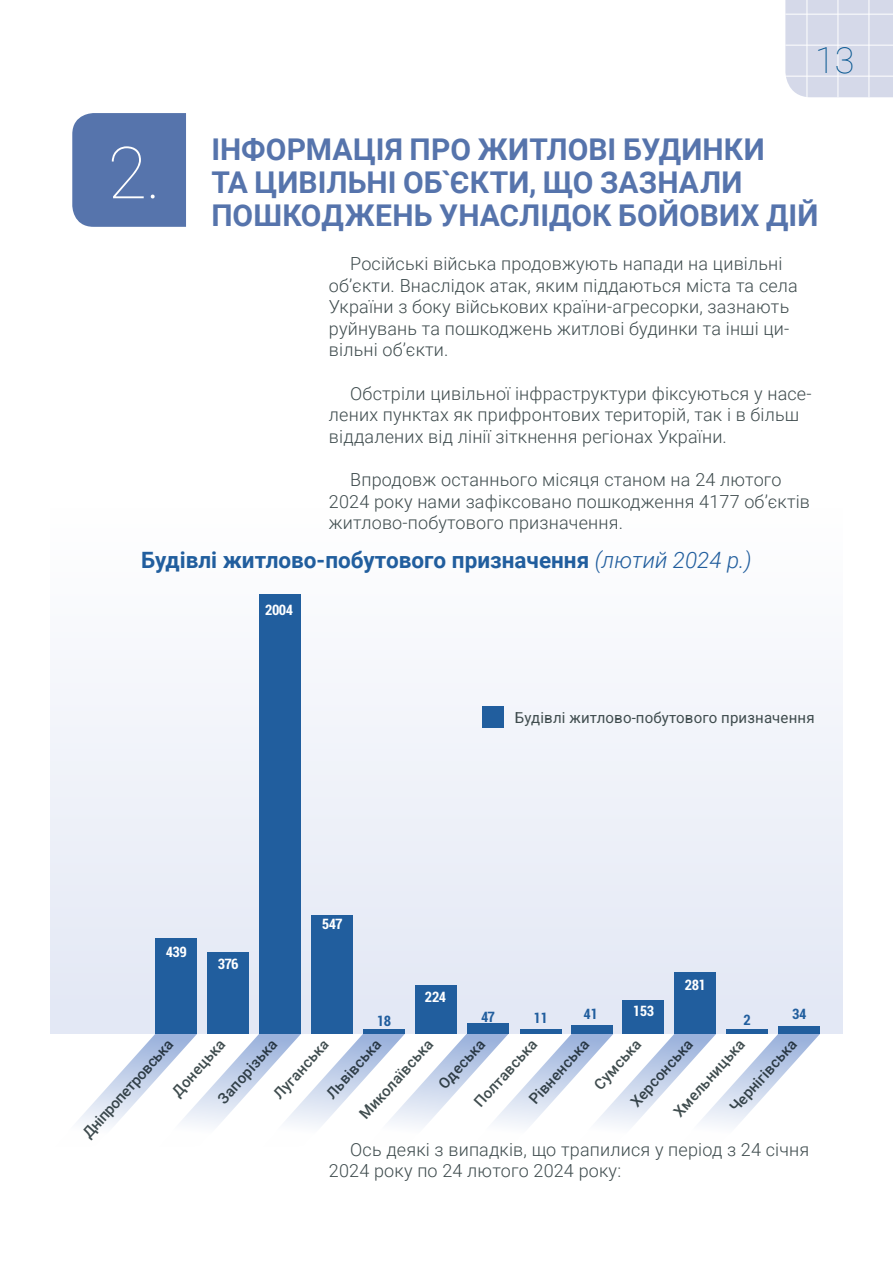
<style>
.page{position:relative;width:893px;height:1263px;background:#fff}
.page>*{position:absolute;margin:0;border:0;box-sizing:border-box;transform-origin:0 0}
.Zagol{font:100 72px "Roboto";color:#fff}
.t1{font:100 36px "Roboto";color:#00538e}
.Zagol-2{font:700 30px/33px "Roboto";color:#5674ac}
.Nazva-TABS{font:700 22.5px "Roboto";color:#215e9e}
.Basic_TXT{font:300 18px/21.6px "Roboto";letter-spacing:.01em;color:#3f4c4e}
.t2{font:500 15px "Roboto";color:#3f4c4e}
.tab-text2{font:15px "Roboto";letter-spacing:.01em;color:#3f4c4e}
.Nomber-tabs{font:700 condensed 15px "Roboto";letter-spacing:-.03em;color:#fff}
.Nomber-tabs-2{font:700 condensed 15px "Roboto";letter-spacing:-.03em;color:#215e9e}
.s1{font-weight:300;font-style:italic}
</style>
<div class="page">
<svg style="left:77px;top:1034px;width:743px;height:92px"></svg>
<div style="left:50px;top:508px;width:793px;height:525px;background:linear-gradient(to right,#f2f5fa,#f0f3f9)"></div>
<div style="left:482px;top:706px;width:22px;height:22px;background:#215e9e"></div>
<div style="left:72px;top:113px;width:114px;height:114px;background:#5674ac"></div>
<svg style="left:785px;top:0;width:108px;height:97px;background:#d6dae9"></svg>
<hr style="left:785px;top:76px;width:108px;height:1px;background:#fff">
<hr style="left:785px;top:45px;width:108px;height:1px;background:#fff">
<hr style="left:785px;top:14px;width:108px;height:1px;background:#fff">
<hr style="left:869px;top:0;width:1px;height:97px;background:#fff">
<hr style="left:838px;top:0;width:1px;height:97px;background:#fff">
<hr style="left:807px;top:0;width:1px;height:97px;background:#fff">
<div style="left:467px;top:1023px;width:42px;height:11px;background:#215e9e"></div>
<div style="left:311px;top:915px;width:42px;height:119px;background:#215e9e"></div>
<div style="left:259px;top:594px;width:42px;height:440px;background:#215e9e"></div>
<div style="left:207px;top:952px;width:42px;height:82px;background:#215e9e"></div>
<div style="left:155px;top:938px;width:42px;height:96px;background:#215e9e"></div>
<div style="left:363px;top:1029px;width:42px;height:5px;background:#215e9e"></div>
<div style="left:415px;top:985px;width:41px;height:49px;background:#215e9e"></div>
<div style="left:674px;top:973px;width:42px;height:61px;background:#215e9e"></div>
<div style="left:778px;top:1026px;width:42px;height:8px;background:#215e9e"></div>
<div style="left:622px;top:1000px;width:42px;height:34px;background:#215e9e"></div>
<div style="left:726px;top:1029px;width:42px;height:5px;background:#215e9e"></div>
<div style="left:570px;top:1025px;width:42px;height:9px;background:#215e9e"></div>
<div style="left:520px;top:1029px;width:42px;height:5px;background:#215e9e"></div>
<p class="Zagol" style="left:108px;top:122px;width:55px">2.</p>
<h2 class="t1" style="left:815px;top:35px;width:41px">13</h2>
<p class="Zagol-2" style="left:211px;top:132px;width:609px">ІНФОРМАЦІЯ ПРО ЖИТЛОВІ БУДИНКИ<br>ТА ЦИВІЛЬНІ ОБ`ЄКТИ, ЩО ЗАЗНАЛИ<br>ПОШКОДЖЕНЬ УНАСЛІДОК БОЙОВИХ ДІЙ</p>
<p class="Basic_TXT" style="left:329px;top:252px;width:470px;text-indent:21px">Російські війська продовжують напади на цивільні об’єкти. Внаслідок атак, яким піддаються міста та села України з боку військових країни-агресорки, зазнають руйнувань та пошкоджень житлові будинки та інші ци&shy;вільні об’єкти.</p>
<p class="Basic_TXT" style="left:329px;top:382px;width:484px;text-indent:21px">Обстріли цивільної інфраструктури фіксуються у насе&shy;лених пунктах як прифронтових територій, так і в більш віддалених від лінії зіткнення регіонах України.</p>
<p class="Basic_TXT" style="left:329px;top:468px;width:482px;text-indent:21px">Впродовж останнього місяця станом на 24 лютого<br>2024 року нами зафіксовано пошкодження 4177 об’єктів житлово-побутового призначення.</p>
<p class="Nazva-TABS" style="left:141px;top:544px;width:612px">Будівлі житлово-побутового призначення <span class="s1">(лютий 2024 р.)</span></p>
<p class="Nomber-tabs" style="left:265px;top:599px;width:30px">2004</p>
<p class="tab-text2" style="left:515px;top:707px;width:301px">Будівлі житлово-побутового призначення</p>
<p class="Nomber-tabs" style="left:166px;top:942px;width:23px">439</p>
<p class="Nomber-tabs" style="left:218px;top:954px;width:22px">376</p>
<p class="Nomber-tabs" style="left:322px;top:914px;width:22px">547</p>
<p class="Nomber-tabs" style="left:425px;top:987px;width:23px">224</p>
<p class="Nomber-tabs-2" style="left:377px;top:1011px;width:16px">18</p>
<p class="Nomber-tabs-2" style="left:481px;top:1007px;width:15px">47</p>
<p class="Nomber-tabs-2" style="left:534px;top:1008px;width:16px">11</p>
<p class="Nomber-tabs-2" style="left:583px;top:1004px;width:16px">41</p>
<p class="Nomber-tabs" style="left:633px;top:1000px;width:23px">153</p>
<p class="Nomber-tabs" style="left:685px;top:974px;width:23px">281</p>
<p class="Nomber-tabs-2" style="left:744px;top:1009px;width:9px">2</p>
<p class="Nomber-tabs-2" style="left:792px;top:1004px;width:16px">34</p>
<p class="t2" style="left:167px;top:1087px;width:73px;rotate:-48deg">Донецька</p>
<p class="t2" style="left:524px;top:1094px;width:83px;rotate:-48deg">Рівненська</p>
<p class="t2" style="left:725px;top:1103px;width:94px;rotate:-48deg">Чернігівська</p>
<p class="t2" style="left:669px;top:1107px;width:100px;rotate:-48deg">Хмельницька</p>
<p class="t2" style="left:269px;top:1090px;width:76px;rotate:-48deg">Луганська</p>
<p class="t2" style="left:589px;top:1080px;width:63px;rotate:-48deg">Сумська</p>
<p class="t2" style="left:321px;top:1089px;width:75px;rotate:-48deg">Львівська</p>
<p class="t2" style="left:626px;top:1097px;width:86px;rotate:-48deg">Херсонська</p>
<p class="t2" style="left:433px;top:1080px;width:63px;rotate:-48deg">Одеська</p>
<p class="t2" style="left:213px;top:1094px;width:82px;rotate:-48deg">Запорізька</p>
<p class="t2" style="left:354px;top:1110px;width:103px;rotate:-48deg">Миколаївська</p>
<p class="t2" style="left:78px;top:1128px;width:128px;rotate:-48deg">Дніпропетровська</p>
<p class="t2" style="left:469px;top:1098px;width:87px;rotate:-48deg">Полтавська</p>
<p class="Basic_TXT" style="left:329px;top:1138px;width:482px;text-indent:21px">Ось деякі з випадків, що трапилися у період з 24 січня<br>2024 року по 24 лютого 2024 року:</p>
</div>
